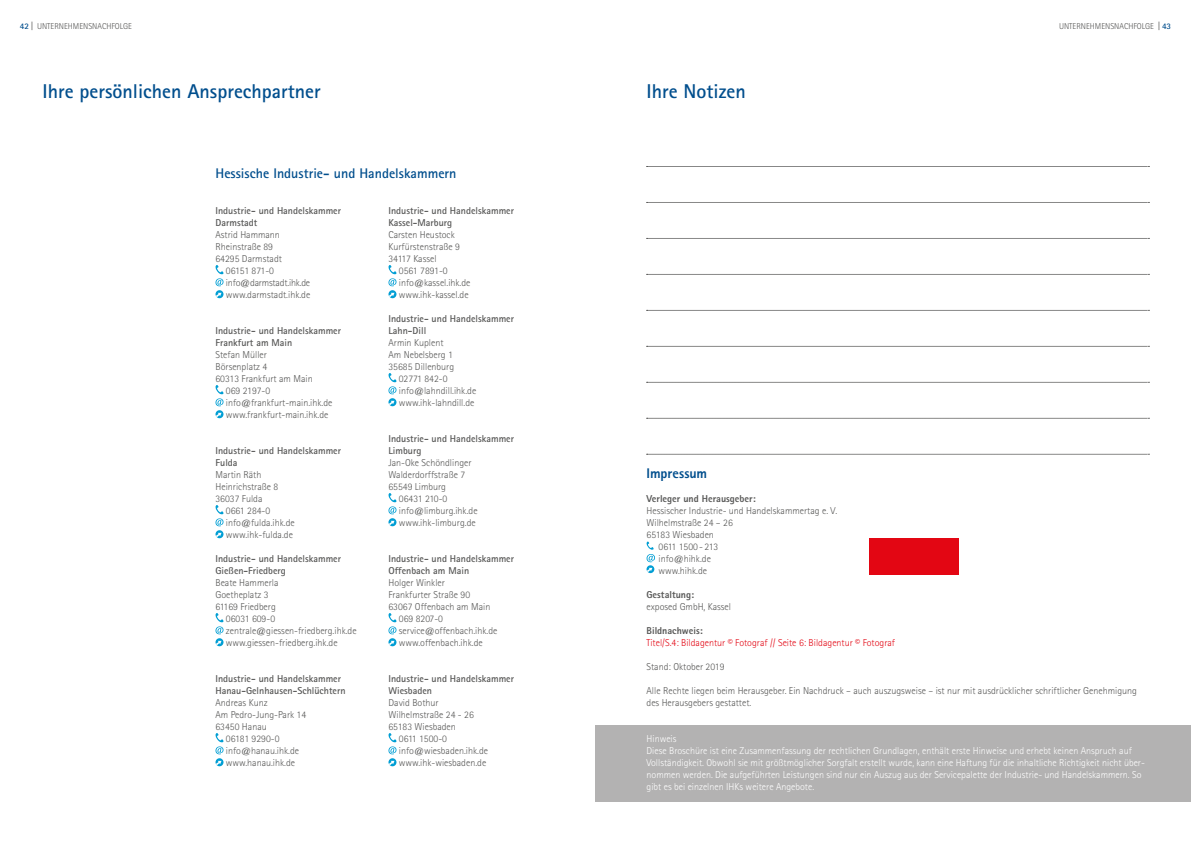
<style>
.page{position:relative;width:1191px;height:842px;background:#fff}
.page>*{position:absolute;margin:0;border:0;box-sizing:border-box;transform-origin:0 0}
.t1{font:700 20px "Rotis Sans Serif";color:#004e8d}
.t2{font:700 14px "Rotis Sans Serif";color:#004e8d}
.t3{font:800 14px "Rotis Sans Serif";letter-spacing:-.005em;color:#004e8d}
.t4{font:300 10px/12px "Rotis Sans Serif";color:#575756}
.t5{font:700 10px/12px "Rotis Sans Serif";color:#575756}
.t6{font:300 10px/12px "Rotis Sans Serif";color:#fff}
.t7{font:300 10px "Rotis Sans Serif";color:#e30613}
.t8{font:800 10px "Rotis Sans Serif";color:#575756}
.t9{font:300 10px "Rotis Sans Serif";letter-spacing:-.02em;color:#575756}
.t10{font:300 8.5px "Rotis Sans Serif";color:#575756}
.s1{font-weight:700;color:#004e8d}
.s2{font-family:"Frutiger";font-weight:400;font-stretch:condensed}
</style>
<div class="page">
<svg style="left:388px;top:265px;width:8px;height:21px"></svg>
<svg style="left:388px;top:290px;width:8px;height:8px"></svg>
<svg style="left:389px;top:293px;width:5px;height:4px"></svg>
<svg style="left:388px;top:373px;width:8px;height:21px"></svg>
<svg style="left:388px;top:398px;width:8px;height:8px"></svg>
<svg style="left:389px;top:401px;width:5px;height:4px"></svg>
<svg style="left:388px;top:493px;width:8px;height:21px"></svg>
<svg style="left:388px;top:518px;width:8px;height:8px"></svg>
<svg style="left:389px;top:521px;width:5px;height:4px"></svg>
<svg style="left:388px;top:613px;width:8px;height:21px"></svg>
<svg style="left:388px;top:638px;width:8px;height:8px"></svg>
<svg style="left:389px;top:641px;width:5px;height:4px"></svg>
<svg style="left:388px;top:733px;width:8px;height:21px"></svg>
<svg style="left:388px;top:758px;width:8px;height:8px"></svg>
<svg style="left:389px;top:761px;width:5px;height:4px"></svg>
<svg style="left:215px;top:265px;width:8px;height:21px"></svg>
<svg style="left:215px;top:290px;width:8px;height:8px"></svg>
<svg style="left:216px;top:293px;width:5px;height:4px"></svg>
<svg style="left:215px;top:385px;width:8px;height:21px"></svg>
<svg style="left:215px;top:410px;width:8px;height:8px"></svg>
<svg style="left:216px;top:413px;width:5px;height:4px"></svg>
<svg style="left:215px;top:505px;width:8px;height:21px"></svg>
<svg style="left:215px;top:530px;width:8px;height:8px"></svg>
<svg style="left:216px;top:533px;width:5px;height:4px"></svg>
<svg style="left:215px;top:613px;width:8px;height:21px"></svg>
<svg style="left:215px;top:638px;width:8px;height:8px"></svg>
<svg style="left:216px;top:641px;width:5px;height:4px"></svg>
<svg style="left:215px;top:733px;width:8px;height:21px"></svg>
<svg style="left:215px;top:758px;width:8px;height:8px"></svg>
<svg style="left:216px;top:761px;width:5px;height:4px"></svg>
<svg style="left:646px;top:541px;width:9px;height:31px"></svg>
<div style="left:869px;top:538px;width:89px;height:36px;background:#e30613"></div>
<svg style="left:646px;top:166px;width:503px;height:1px"></svg>
<svg style="left:646px;top:202px;width:503px;height:1px"></svg>
<svg style="left:646px;top:238px;width:503px;height:1px"></svg>
<svg style="left:646px;top:274px;width:503px;height:1px"></svg>
<svg style="left:646px;top:310px;width:503px;height:1px"></svg>
<svg style="left:646px;top:346px;width:503px;height:1px"></svg>
<svg style="left:646px;top:382px;width:503px;height:1px"></svg>
<svg style="left:646px;top:418px;width:503px;height:1px"></svg>
<svg style="left:646px;top:454px;width:503px;height:1px"></svg>
<div style="left:595px;top:725px;width:596px;height:77px;background:#b3b2b2"></div>
<p class="t10" style="left:20px;top:21px;width:114px"><span class="s1">42</span> <span class="s2">|</span> UNTERNEHMENSNACHFOLGE</p>
<p class="t10" style="left:1059px;top:21px;width:114px">UNTERNEHMENSNACHFOLGE <span class="s2">|</span> <span class="s1">43</span></p>
<h1 class="t1" style="left:43px;top:79px;width:280px">Ihre persönlichen Ansprechpartner</h1>
<h2 class="t2" style="left:215px;top:165px;width:242px">Hessische Industrie- und Handelskammern</h2>
<p class="t5" style="left:215px;top:205px;width:127px">Industrie- und Handelskammer<br>Darmstadt</p>
<p class="t4" style="left:215px;top:229px;width:66px">Astrid Hammann</p>
<p class="t4" style="left:215px;top:241px;width:59px">Rheinstraße 89</p>
<p class="t4" style="left:215px;top:253px;width:68px">64295 Darmstadt</p>
<p class="t9" style="left:226px;top:265px;width:50px">06151 871-0</p>
<p class="t9" style="left:226px;top:277px;width:86px">info@darmstadt.ihk.de</p>
<p class="t4" style="left:226px;top:289px;width:86px">www.darmstadt.ihk.de</p>
<p class="t5" style="left:215px;top:325px;width:127px">Industrie- und Handelskammer<br>Frankfurt am Main</p>
<p class="t4" style="left:215px;top:349px;width:53px">Stefan Müller</p>
<p class="t4" style="left:215px;top:361px;width:53px">Börsenplatz 4</p>
<p class="t4" style="left:215px;top:373px;width:99px">60313 Frankfurt am Main</p>
<p class="t4" style="left:226px;top:385px;width:46px">069 2197-0</p>
<p class="t4" style="left:226px;top:397px;width:108px">info@frankfurt-main.ihk.de</p>
<p class="t4" style="left:226px;top:409px;width:104px">www.frankfurt-main.ihk.de</p>
<p class="t5" style="left:215px;top:445px;width:127px">Industrie- und Handelskammer<br>Fulda</p>
<p class="t4" style="left:215px;top:469px;width:64px">Martin Räth<br>Heinrichstraße 8<br>36037 Fulda</p>
<p class="t4" style="left:226px;top:505px;width:70px">0661 284-0 info@fulda.ihk.de www.ihk-fulda.de</p>
<p class="t5" style="left:215px;top:553px;width:127px">Industrie- und Handelskammer<br>Gießen-Friedberg</p>
<p class="t4" style="left:215px;top:577px;width:64px">Beate Hammerla</p>
<p class="t4" style="left:215px;top:589px;width:55px">Goetheplatz 3</p>
<p class="t4" style="left:215px;top:601px;width:62px">61169 Friedberg</p>
<p class="t4" style="left:226px;top:613px;width:51px">06031 609-0</p>
<p class="t4" style="left:226px;top:625px;width:132px">zentrale@giessen-friedberg.ihk.de</p>
<p class="t4" style="left:226px;top:637px;width:113px">www.giessen-friedberg.ihk.de</p>
<p class="t5" style="left:215px;top:673px;width:132px">Industrie- und Handelskammer<br>Hanau-Gelnhausen-Schlüchtern</p>
<p class="t4" style="left:215px;top:697px;width:54px">Andreas Kunz</p>
<p class="t4" style="left:215px;top:709px;width:92px">Am Pedro-Jung-Park 14</p>
<p class="t4" style="left:215px;top:721px;width:53px">63450 Hanau</p>
<p class="t4" style="left:226px;top:733px;width:55px">06181 9290-0</p>
<p class="t4" style="left:226px;top:745px;width:75px">info@hanau.ihk.de</p>
<p class="t4" style="left:226px;top:757px;width:71px">www.hanau.ihk.de</p>
<p class="t5" style="left:388px;top:205px;width:127px">Industrie- und Handelskammer<br>Kassel-Marburg</p>
<p class="t4" style="left:388px;top:229px;width:73px">Carsten Heustock<br>Kurfürstenstraße 9<br>34117 Kassel</p>
<p class="t4" style="left:399px;top:265px;width:73px">0561 7891-0 info@kassel.ihk.de www.ihk-kassel.de</p>
<p class="t5" style="left:388px;top:313px;width:127px">Industrie- und Handelskammer<br>Lahn-Dill</p>
<p class="t4" style="left:388px;top:337px;width:56px">Armin Kuplent</p>
<p class="t4" style="left:388px;top:349px;width:66px">Am Nebelsberg 1</p>
<p class="t4" style="left:388px;top:361px;width:67px">35685 Dillenburg</p>
<p class="t4" style="left:399px;top:373px;width:50px">02771 842-0</p>
<p class="t4" style="left:399px;top:385px;width:79px">info@lahndill.ihk.de</p>
<p class="t4" style="left:399px;top:397px;width:77px">www.ihk-lahndill.de</p>
<p class="t5" style="left:388px;top:433px;width:127px">Industrie- und Handelskammer<br>Limburg</p>
<p class="t4" style="left:388px;top:457px;width:85px">Jan-Oke Schöndlinger</p>
<p class="t4" style="left:388px;top:469px;width:78px">Walderdorffstraße 7</p>
<p class="t4" style="left:388px;top:481px;width:59px">65549 Limburg</p>
<p class="t9" style="left:399px;top:493px;width:50px">06431 210-0</p>
<p class="t4" style="left:399px;top:505px;width:80px">info@limburg.ihk.de</p>
<p class="t4" style="left:399px;top:517px;width:78px">www.ihk-limburg.de</p>
<p class="t5" style="left:388px;top:553px;width:127px">Industrie- und Handelskammer<br>Offenbach am Main</p>
<p class="t4" style="left:388px;top:577px;width:58px">Holger Winkler</p>
<p class="t4" style="left:388px;top:589px;width:83px">Frankfurter Straße 90</p>
<p class="t4" style="left:388px;top:601px;width:103px">63067 Offenbach am Main</p>
<p class="t4" style="left:399px;top:613px;width:46px">069 8207-0</p>
<p class="t4" style="left:399px;top:625px;width:100px">service@offenbach.ihk.de</p>
<p class="t4" style="left:399px;top:637px;width:85px">www.offenbach.ihk.de</p>
<p class="t5" style="left:388px;top:673px;width:127px">Industrie- und Handelskammer<br>Wiesbaden</p>
<p class="t4" style="left:388px;top:697px;width:52px">David Bothur</p>
<p class="t4" style="left:388px;top:709px;width:87px">Wilhelmstraße 24 - 26</p>
<p class="t4" style="left:388px;top:721px;width:69px">65183 Wiesbaden</p>
<p class="t4" style="left:399px;top:733px;width:50px">0611 1500-0</p>
<p class="t4" style="left:399px;top:745px;width:91px">info@wiesbaden.ihk.de</p>
<p class="t4" style="left:399px;top:757px;width:89px">www.ihk-wiesbaden.de</p>
<h1 class="t1" style="left:646px;top:78px;width:101px">Ihre Notizen</h1>
<h2 class="t3" style="left:646px;top:465px;width:62px">Impressum</h2>
<p class="t8" style="left:646px;top:492px;width:111px">Verleger und Herausgeber:</p>
<p class="t4" style="left:646px;top:505px;width:192px">Hessischer Industrie- und Handelskammertag e. V.</p>
<p class="t4" style="left:646px;top:517px;width:88px">Wilhelmstraße 24 – 26</p>
<p class="t4" style="left:646px;top:529px;width:69px">65183 Wiesbaden</p>
<p class="t4" style="left:658px;top:541px;width:61px">0611 1500 - 213</p>
<p class="t4" style="left:658px;top:553px;width:54px">info@hihk.de</p>
<p class="t4" style="left:658px;top:565px;width:50px">www.hihk.de</p>
<p class="t8" style="left:646px;top:588px;width:49px">Gestaltung:</p>
<p class="t4" style="left:646px;top:601px;width:86px">exposed GmbH, Kassel</p>
<p class="t8" style="left:646px;top:624px;width:58px">Bildnachweis:</p>
<p class="t7" style="left:646px;top:637px;width:250px">Titel/S.4: Bildagentur © Fotograf // Seite 6: Bildagentur © Fotograf</p>
<p class="t4" style="left:646px;top:661px;width:79px">Stand: Oktober 2019</p>
<p class="t4" style="left:646px;top:685px;width:492px">Alle Rechte liegen beim Herausgeber. Ein Nachdruck – auch auszugsweise – ist nur mit ausdrücklicher schriftlicher Genehmigung des Herausgebers gestattet.</p>
<p class="t6" style="left:646px;top:733px;width:500px">Hinweis<br>Diese Broschüre ist eine Zusammenfassung der rechtlichen Grundlagen, enthält erste Hinweise und erhebt keinen Anspruch auf Vollständigkeit. Obwohl sie mit größtmöglicher Sorgfalt erstellt wurde, kann eine Haftung für die inhaltliche Richtigkeit nicht über&shy;nommen werden. Die aufgeführten Leistungen sind nur ein Auszug aus der Servicepalette der Industrie- und Handelskammern. So gibt es bei einzelnen IHKs weitere Angebote.</p>
</div>
